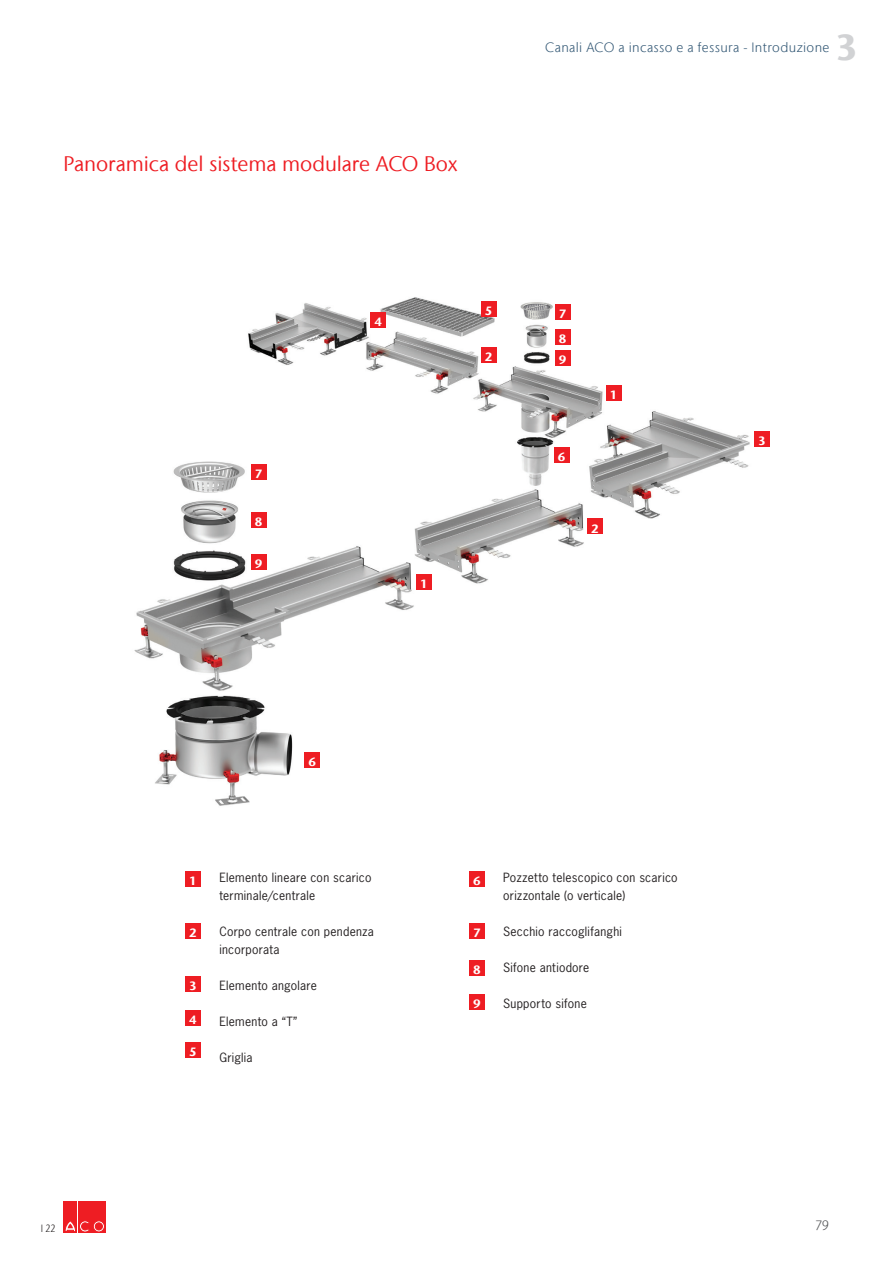
<style>
.page{position:relative;width:893px;height:1263px;background:#fff}
.page>*{position:absolute;margin:0;border:0;box-sizing:border-box;transform-origin:0 0}
.t1{font:700 36px "Stone Sans IIITC Com";color:#d1d2d4}
.Intermediate_heading{font:21px "Stone Sans IIITC Com";letter-spacing:-.005em;color:#ee1d23}
.t2{font:300 13.5px "Stone Sans IIITC Com";letter-spacing:.025em;color:#335875}
.t3{font:300 13.5px "Stone Sans IIITC Com";color:#57585a}
.Body{font:12px/18px "News Gothic Std";letter-spacing:.02em;color:#231f20}
.Picture_caption{font:700 12px "Stone Sans IIITC Com";color:#fff}
.t4{font:300 condensed 10.5px "Stone Sans IIITC Com";color:#231f20}
.s1{color:#fff}
</style>
<div class="page">
<img style="left:134px;top:297px;width:636px;height:509px">
<div style="left:555px;top:350px;width:15px;height:16px;background:#ee1d23"></div>
<div style="left:251px;top:554px;width:15px;height:16px;background:#ee1d23"></div>
<div style="left:555px;top:329px;width:15px;height:15px;background:#ee1d23"></div>
<div style="left:251px;top:512px;width:15px;height:15px;background:#ee1d23"></div>
<div style="left:555px;top:304px;width:15px;height:15px;background:#ee1d23"></div>
<div style="left:251px;top:465px;width:15px;height:15px;background:#ee1d23"></div>
<div style="left:481px;top:301px;width:15px;height:15px;background:#ee1d23"></div>
<div style="left:481px;top:347px;width:15px;height:15px;background:#ee1d23"></div>
<div style="left:587px;top:519px;width:16px;height:15px;background:#ee1d23"></div>
<div style="left:416px;top:574px;width:16px;height:15px;background:#ee1d23"></div>
<div style="left:754px;top:431px;width:16px;height:15px;background:#ee1d23"></div>
<div style="left:554px;top:447px;width:15px;height:16px;background:#ee1d23"></div>
<div style="left:305px;top:753px;width:15px;height:15px;background:#ee1d23"></div>
<div style="left:606px;top:385px;width:15px;height:15px;background:#ee1d23"></div>
<div style="left:371px;top:312px;width:15px;height:16px;background:#ee1d23"></div>
<div style="left:185px;top:872px;width:16px;height:15px;background:#ee1d23"></div>
<div style="left:469px;top:872px;width:15px;height:15px;background:#ee1d23"></div>
<div style="left:185px;top:976px;width:16px;height:16px;background:#ee1d23"></div>
<div style="left:469px;top:960px;width:15px;height:16px;background:#ee1d23"></div>
<div style="left:185px;top:923px;width:16px;height:15px;background:#ee1d23"></div>
<div style="left:469px;top:923px;width:15px;height:15px;background:#ee1d23"></div>
<div style="left:185px;top:1011px;width:16px;height:15px;background:#ee1d23"></div>
<div style="left:469px;top:995px;width:15px;height:15px;background:#ee1d23"></div>
<div style="left:185px;top:1042px;width:16px;height:15px;background:#ee1d23"></div>
<div style="left:64px;top:1201px;width:13px;height:32px;background:#ee1d23"></div>
<div style="left:78px;top:1201px;width:13px;height:32px;background:#ee1d23"></div>
<svg style="left:65px;top:1221px;width:24px;height:11px"></svg>
<div style="left:92px;top:1201px;width:13px;height:32px;background:#ee1d23"></div>
<svg style="left:93px;top:1221px;width:11px;height:11px"></svg>
<div style="left:93px;top:1221px;width:12px;height:11px;border:1px solid #ee1d23;border-radius:50%"></div>
<div style="left:95px;top:1223px;width:7px;height:7px;background:#ee1d23;border-radius:50%"></div>
<div style="left:95px;top:1223px;width:7px;height:7px;border:1px solid #ee1d23;border-radius:50%"></div>
<p class="Intermediate_heading" style="left:63px;top:150px;width:396px">Panoramica del sistema modulare ACO Box</p>
<p class="Picture_caption" style="left:255px;top:466px;width:9px">7</p>
<p class="Picture_caption" style="left:255px;top:514px;width:9px">8</p>
<p class="Picture_caption" style="left:255px;top:556px;width:9px">9</p>
<p class="Picture_caption" style="left:374px;top:314px;width:9px">4</p>
<p class="Picture_caption" style="left:485px;top:303px;width:9px">5</p>
<p class="Picture_caption" style="left:485px;top:349px;width:9px">2</p>
<p class="Picture_caption" style="left:420px;top:576px;width:9px">1</p>
<p class="t2" style="left:545px;top:39px;width:286px">Canali ACO a incasso e a fessura - Introduzione</p>
<h1 class="t1" style="left:835px;top:24px;width:45px">3<span class="s1">1</span></h1>
<p class="Picture_caption" style="left:559px;top:306px;width:9px">7</p>
<p class="Picture_caption" style="left:559px;top:331px;width:9px">8</p>
<p class="Picture_caption" style="left:559px;top:352px;width:9px">9</p>
<p class="Picture_caption" style="left:558px;top:449px;width:9px">6</p>
<p class="Picture_caption" style="left:610px;top:387px;width:9px">1</p>
<p class="Picture_caption" style="left:591px;top:521px;width:9px">2</p>
<p class="Picture_caption" style="left:758px;top:433px;width:9px">3</p>
<p class="t4" style="left:41px;top:1221px;width:16px">I 22</p>
<p class="Picture_caption" style="left:308px;top:754px;width:9px">6</p>
<p class="Body" style="left:219px;top:868px;width:154px">Elemento lineare con scarico terminale/centrale</p>
<p class="Body" style="left:219px;top:922px;width:156px">Corpo centrale con pendenza incorporata</p>
<p class="Body" style="left:219px;top:976px;width:99px">Elemento angolare</p>
<p class="Body" style="left:219px;top:1012px;width:80px">Elemento a “T”</p>
<p class="Body" style="left:219px;top:1048px;width:35px">Griglia</p>
<p class="Picture_caption" style="left:189px;top:873px;width:9px">1</p>
<p class="Picture_caption" style="left:473px;top:873px;width:9px">6</p>
<p class="Picture_caption" style="left:189px;top:925px;width:9px">2</p>
<p class="Picture_caption" style="left:473px;top:925px;width:9px">7</p>
<p class="Picture_caption" style="left:473px;top:962px;width:9px">8</p>
<p class="Picture_caption" style="left:189px;top:978px;width:9px">3</p>
<p class="Picture_caption" style="left:473px;top:996px;width:9px">9</p>
<p class="Picture_caption" style="left:189px;top:1012px;width:9px">4</p>
<p class="Picture_caption" style="left:189px;top:1044px;width:9px">5</p>
<p class="Body" style="left:503px;top:868px;width:176px">Pozzetto telescopico con scarico orizzontale (o verticale)</p>
<p class="Body" style="left:503px;top:922px;width:120px">Secchio raccoglifanghi</p>
<p class="Body" style="left:503px;top:958px;width:88px">Sifone antiodore</p>
<p class="Body" style="left:503px;top:994px;width:85px">Supporto sifone</p>
<p class="t3" style="left:815px;top:1217px;width:16px">79</p>
</div>
